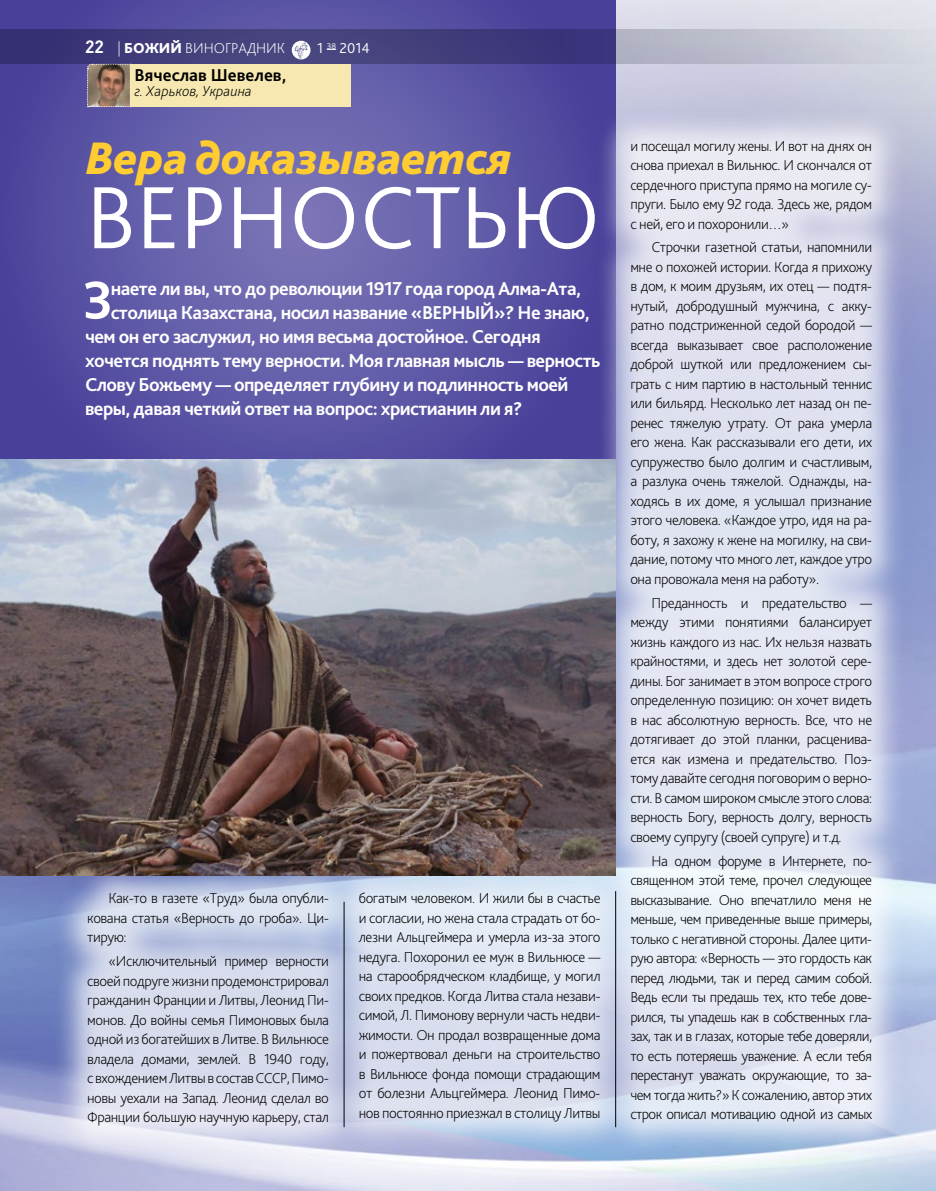
<style>
.page{position:relative;width:936px;height:1191px;background:#fff}
.page>*{position:absolute;margin:0;border:0;box-sizing:border-box;transform-origin:0 0}
.t1{font:300 92.4px "Bliss Pro";color:#fff}
.t2{font:700 55.95px "Bliss Pro";color:#fff}
.t3{font:italic 800 47.7px "Bliss Pro";color:#ffcc31}
.t4{font:700 19.5px "Bliss Pro";letter-spacing:-.03em;color:#fff}
.t5{font:700 18px "Bliss Pro";color:#000}
.t6{font:200 15px/19.5px "Bliss Pro";letter-spacing:-.03em;color:#000;text-align:justify}
.t7{font:200 15px "Bliss Pro";color:#fff}
.t8{font:italic 200 15px "Bliss Pro";color:#000}
.t9{font:300 15px "Bliss Pro";color:#fff}
.s1{font-family:"PF Din Text Pro";font-weight:500;font-size:18px}
.s2{font-weight:800}
</style>
<div class="page">
<img style="left:0;top:0;width:935px;height:1191px">
<svg style="left:0;top:0;width:615px;height:459px;background:#50499d"></svg>
<div style="left:52px;top:105px;width:855px;height:1056px;background:#fff;opacity:.75"></div>
<hr style="left:344px;top:901px;width:1px;height:226px;background:#000">
<hr style="left:615px;top:891px;width:1px;height:236px;background:#000">
<svg style="left:87px;top:64px;width:43px;height:43px;background:#937865"></svg>
<div style="left:130px;top:64px;width:220px;height:43px;background:#f6e8b0"></div>
<img style="left:0;top:459px;width:615px;height:416px">
<svg style="left:0;top:30px;width:935px;height:34px;background:#6c6a98"></svg>
<svg style="left:292px;top:41px;width:18px;height:18px"></svg>
<p class="t7" style="left:85px;top:39px;width:201px"><span class="s1">22</span> | <span class="s2">БОЖИЙ</span> ВИНОГРАДНИК</p>
<p class="t9" style="left:317px;top:39px;width:54px">1 <sup>38</sup> 2014</p>
<p class="t5" style="left:134px;top:64px;width:153px">Вячеслав Шевелев,</p>
<p class="t8" style="left:134px;top:82px;width:119px">г. Харьков, Украина</p>
<h3 class="t3" style="left:86px;top:128px;width:427px">Вера доказывается</h3>
<h1 class="t1" style="left:86px;top:160px;width:515px">ВЕРНОСТЬЮ</h1>
<h2 class="t2" style="left:83px;top:265px;width:31px">З</h2>
<h3 class="t4" style="left:111px;top:276px;width:472px">наете ли вы, что до революции 1917 года город Алма-Ата,</h3>
<h3 class="t4" style="left:111px;top:300px;width:481px">столица Казахстана, носил название «ВЕРНЫЙ»? Не знаю,</h3>
<h3 class="t4" style="left:85px;top:324px;width:457px">чем он его заслужил, но имя весьма достойное. Сегодня</h3>
<h3 class="t4" style="left:85px;top:348px;width:517px">хочется поднять тему верности. Моя главная мысль — верность</h3>
<h3 class="t4" style="left:85px;top:372px;width:485px">Слову Божьему — определяет глубину и подлинность моей</h3>
<h3 class="t4" style="left:85px;top:396px;width:439px">веры, давая четкий ответ на вопрос: христианин ли я?</h3>
<p class="t6" style="left:87px;top:888px;width:243px;text-indent:21px">Как-то в газете «Труд» была опубли&shy;кована статья «Верность до гроба». Ци&shy;тирую:</p>
<p class="t6" style="left:87px;top:951px;width:243px;text-indent:21px">«Исключительный пример верности своей подруге жизни продемонстрировал гражданин Франции и Литвы, Леонид Пи&shy;монов. До войны семья Пимоновых была одной из богатейших в Литве. В Вильнюсе владела домами, землей. В 1940 году, свхождением Литвы всостав СССР, Пимо&shy;новы уехали на Запад. Леонид сделал во Франции большую научную карьеру, стал</p>
<p class="t6" style="left:359px;top:888px;width:243px">богатым человеком. И жили бы в счастье и согласии, но жена стала страдать от бо&shy;лезни Альцгеймера и умерла из-за этого недуга. Похоронил ее муж в Вильнюсе — на старообрядческом кладбище, у могил своих предков. Когда Литва стала незави&shy;симой, Л. Пимонову вернули часть недви&shy;жимости. Он продал возвращенные дома и пожертвовал деньги на строительство в Вильнюсе фонда помощи страдающим от болезни Альцгеймера. Леонид Пимо&shy;нов постоянно приезжал в столицу Литвы</p>
<p class="t6" style="left:630px;top:135px;width:243px">и посещал могилу жены. И вот на днях он снова приехал в Вильнюс. И скончался от сердечного приступа прямо на могиле су&shy;пруги. Было ему 92 года. Здесь же, рядом с ней, его и похоронили…»</p>
<p class="t6" style="left:630px;top:237px;width:243px;text-indent:21px">Строчки газетной статьи, напомнили мне о похожей истории. Когда я прихожу в дом, к моим друзьям, их отец — подтя&shy;нутый, добродушный мужчина, с акку&shy;ратно подстриженной седой бородой — всегда выказывает свое расположение доброй шуткой или предложением сы&shy;грать с ним партию в настольный теннис или бильярд. Несколько лет назад он пе&shy;ренес тяжелую утрату. От рака умерла его жена. Как рассказывали его дети, их супружество было долгим и счастливым, а разлука очень тяжелой. Однажды, на&shy;ходясь в их доме, я услышал признание этого человека. «Каждое утро, идя на ра&shy;боту, я захожу к жене на могилку, на сви&shy;дание, потому что много лет, каждое утро она провожала меня на работу».</p>
<p class="t6" style="left:630px;top:592px;width:243px;text-indent:21px">Преданность и предательство — между этими понятиями балансирует жизнь каждого из нас. Их нельзя назвать крайностями, и здесь нет золотой сере&shy;дины. Бог занимает в этом вопросе строго определенную позицию: он хочет видеть в нас абсолютную верность. Все, что не дотягивает до этой планки, расценива&shy;ется как измена и предательство. Поэ&shy;тому давайте сегодня поговорим о верно&shy;сти. В самом широком смысле этого слова: верность Богу, верность долгу, верность своему супругу (своей супруге) и т.д.</p>
<p class="t6" style="left:630px;top:850px;width:243px;text-indent:21px">На одном форуме в Интернете, по&shy;священном этой теме, прочел следующее высказывание. Оно впечатлило меня не меньше, чем приведенные выше примеры, только с негативной стороны. Далее цити&shy;рую автора: «Верность — это гордость как перед людьми, так и перед самим собой.<br>Ведь если ты предашь тех, кто тебе дове&shy;рился, ты упадешь как в собственных гла&shy;зах, так и в глазах, которые тебе доверяли, то есть потеряешь уважение. А если тебя перестанут уважать окружающие, то за&shy;чем тогда жить?» К сожалению, автор этих строк описал мотивацию одной из самых</p>
</div>
